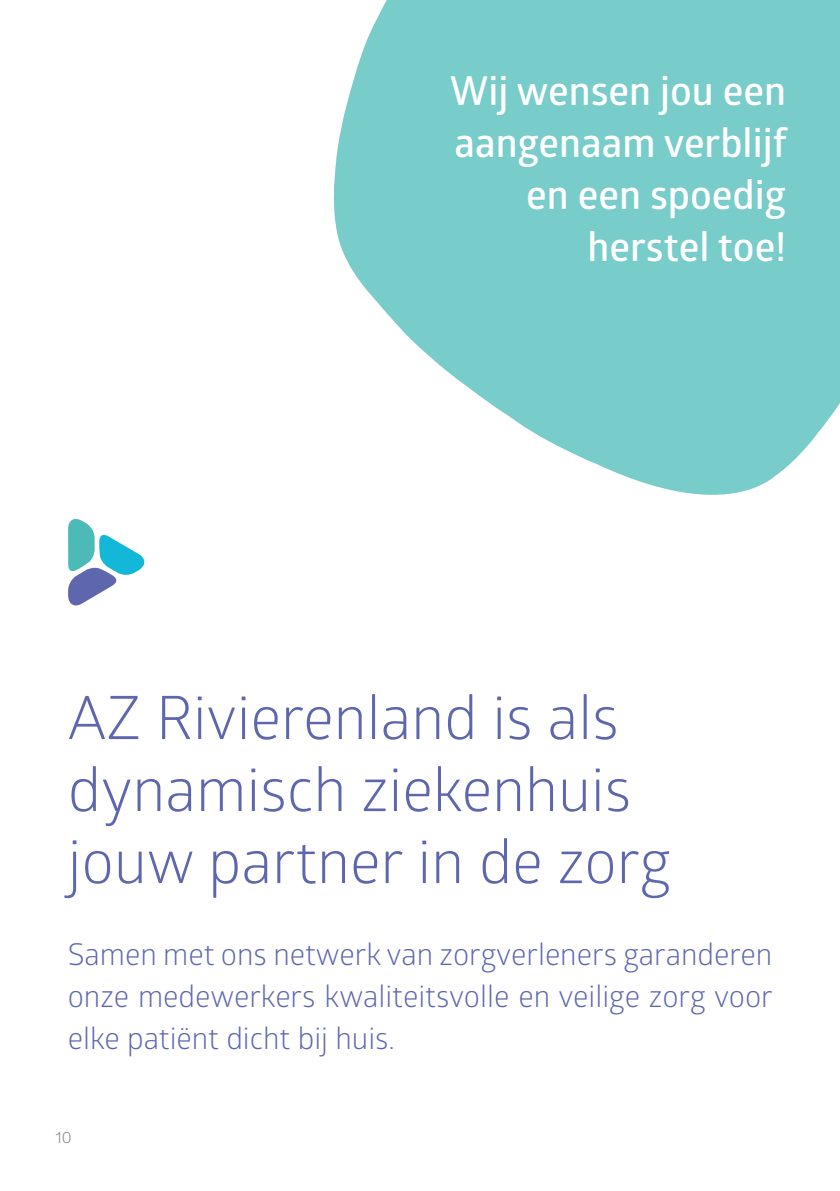
<style>
.page{position:relative;width:840px;height:1191px;background:#fff}
.page>*{position:absolute;margin:0;border:0;box-sizing:border-box;transform-origin:0 0}
.t1{font:60px/72px "Glober";color:#5e67ad}
.t2{font:600 40px/52px "Glober";color:#fff;text-align:right}
.t3{font:30px/42px "Glober";color:#5e67ad;text-align:justify}
.t4{font:16px "Glober";color:#7c7b7b}
</style>
<div class="page">
<svg style="left:68px;top:519px;width:76px;height:86px"></svg>
<svg style="left:334px;top:0;width:505px;height:495px;fill:#78ccc9"></svg>
<h2 class="t2" style="left:449px;top:64px;width:338px">Wij wensen jou een aangenaam verblijf en een spoedig herstel toe!</h2>
<h1 class="t1" style="left:68px;top:679px;width:604px">AZ Rivierenland is als dynamisch ziekenhuis jouw partner in de zorg</h1>
<p class="t3" style="left:68px;top:932px;width:706px">Samen met ons netwerk van zorgverleners garanderen onze medewerkers kwaliteitsvolle en veilige zorg voor elke patiënt dicht bij huis.</p>
<p class="t4" style="left:56px;top:1125px;width:18px">10</p>
</div>
